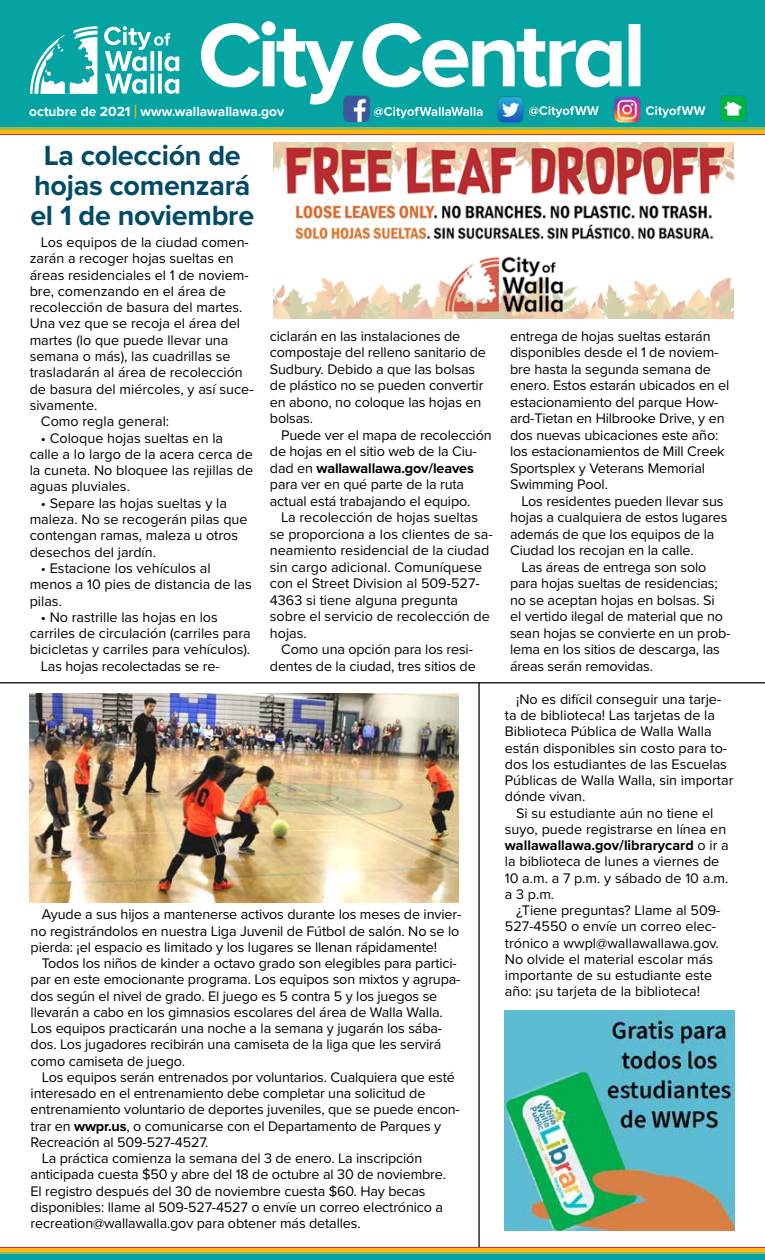
<style>
.page{position:relative;width:765px;height:1260px;background:#fff}
.page>*{position:absolute;margin:0;border:0;box-sizing:border-box;transform-origin:0 0}
.t1{font:700 28.75px/30px "Proxima Nova";letter-spacing:-.01em;color:#024b67;text-align:center}
.t2{font:14.38px/16.5px "Proxima Nova";letter-spacing:-.01em;color:#000}
.t3{font:700 13.75px "Proxima Nova";color:#fff}
.s1{font-size:19.25px;color:#fdb714}
.s2{font-weight:700}
</style>
<div class="page">
<hr style="left:478px;top:683px;width:2px;height:577px;background:#000">
<img style="left:274px;top:142px;width:460px;height:176px">
<hr style="left:0;top:682px;width:765px;height:1px;background:#000">
<img style="left:30px;top:693px;width:429px;height:210px">
<img style="left:505px;top:1011px;width:229px;height:219px">
<div style="left:0;top:1247px;width:765px;height:13px;background:#fdb714"></div>
<svg style="left:0;top:1252px;width:765px;height:3px;background:#67b36b"></svg>
<div style="left:0;top:1255px;width:765px;height:5px;background:#05a3a1"></div>
<div style="left:0;top:116px;width:765px;height:19px;background:#d83620"></div>
<div style="left:0;top:129px;width:765px;height:5px;background:#fdb714"></div>
<svg style="left:0;top:126px;width:765px;height:4px;background:#74b564"></svg>
<div style="left:0;top:0;width:765px;height:126px;background:#05a3a1"></div>
<svg style="left:104px;top:26px;width:75px;height:68px"></svg>
<svg style="left:30px;top:26px;width:68px;height:68px"></svg>
<img style="left:344px;top:118px;width:26px;height:4px">
<img style="left:497px;top:118px;width:27px;height:5px">
<svg style="left:201px;top:21px;width:439px;height:97px"></svg>
<img style="left:614px;top:96px;width:27px;height:27px">
<svg style="left:646px;top:106px;width:60px;height:12px"></svg>
<img style="left:720px;top:96px;width:27px;height:26px">
<p class="t3" style="left:29px;top:101px;width:257px">octubre de 2021 <span class="s1">|</span> www.wallawallawa.gov</p>
<h1 class="t1" style="left:30px;top:140px;width:225px">La colección de hojas comenzará el 1 de noviembre</h1>
<p class="t2" style="left:41px;top:233px;width:209px">Los equipos de la ciudad comen-</p>
<p class="t2" style="left:30px;top:250px;width:206px">zarán a recoger hojas sueltas en</p>
<p class="t2" style="left:30px;top:266px;width:221px">áreas residenciales el 1 de noviem-</p>
<p class="t2" style="left:30px;top:282px;width:198px">bre, comenzando en el área de</p>
<p class="t2" style="left:30px;top:298px;width:214px">recolección de basura del martes.</p>
<p class="t2" style="left:30px;top:315px;width:212px">Una vez que se recoja el área del</p>
<p class="t2" style="left:30px;top:331px;width:200px">martes (lo que puede llevar una</p>
<p class="t2" style="left:30px;top:347px;width:202px">semana o más), las cuadrillas se</p>
<p class="t2" style="left:30px;top:364px;width:215px">trasladarán al área de recolección</p>
<p class="t2" style="left:30px;top:380px;width:225px">de basura del miércoles, y así suce-</p>
<p class="t2" style="left:30px;top:396px;width:69px">sivamente.</p>
<p class="t2" style="left:41px;top:413px;width:130px">Como regla general:</p>
<p class="t2" style="left:30px;top:429px;width:225px;text-indent:11px">• Coloque hojas sueltas en la calle a lo largo de la acera cerca de la cuneta. No bloquee las rejillas de aguas pluviales.</p>
<p class="t2" style="left:30px;top:494px;width:219px;text-indent:11px">• Separe las hojas sueltas y la maleza. No se recogerán pilas que contengan ramas, maleza u otros desechos del jardín.</p>
<p class="t2" style="left:30px;top:559px;width:224px;text-indent:11px">• Estacione los vehículos al menos a 10 pies de distancia de las pilas.</p>
<p class="t2" style="left:41px;top:608px;width:178px">• No rastrille las hojas en los</p>
<p class="t2" style="left:30px;top:625px;width:223px">carriles de circulación (carriles para</p>
<p class="t2" style="left:30px;top:641px;width:222px">bicicletas y carriles para vehículos).</p>
<p class="t2" style="left:41px;top:657px;width:180px">Las hojas recolectadas se re-</p>
<p class="t2" style="left:270px;top:327px;width:218px">ciclarán en las instalaciones de compostaje del relleno sanitario de<br>Sudbury. Debido a que las bolsas de plástico no se pueden convertir en abono, no coloque las hojas en bolsas.</p>
<p class="t2" style="left:270px;top:426px;width:223px;text-indent:11px">Puede ver el mapa de recolección de hojas en el sitio web de la Ciu&shy;dad en <span class="s2">wallawallawa.gov/leaves </span>para ver en qué parte de la ruta actual está trabajando el equipo.</p>
<p class="t2" style="left:270px;top:509px;width:224px;text-indent:11px">La recolección de hojas sueltas se proporciona a los clientes de sa&shy;neamiento residencial de la ciudad sin cargo adicional. Comuníquese con el Street Division al 509-527-<br>4363 si tiene alguna pregunta sobre el servicio de recolección de hojas.</p>
<p class="t2" style="left:270px;top:641px;width:207px;text-align:center">Como una opción para los resi&shy;dentes de la ciudad, tres sitios de</p>
<p class="t2" style="left:31px;top:906px;width:432px;text-indent:11px">Ayude a sus hijos a mantenerse activos durante los meses de invier&shy;no registrándolos en nuestra Liga Juvenil de Fútbol de salón. No se lo pierda: ¡el espacio es limitado y los lugares se llenan rápidamente!</p>
<p class="t2" style="left:31px;top:955px;width:432px;text-indent:11px">Todos los niños de kinder a octavo grado son elegibles para partici&shy;par en este emocionante programa. Los equipos son mixtos y agrupa&shy;dos según el nivel de grado. El juego es 5 contra 5 y los juegos se llevarán a cabo en los gimnasios escolares del área de Walla Walla.<br>Los equipos practicarán una noche a la semana y jugarán los sába&shy;dos. Los jugadores recibirán una camiseta de la liga que les servirá como camiseta de juego.</p>
<p class="t2" style="left:42px;top:1068px;width:415px">Los equipos serán entrenados por voluntarios. Cualquiera que esté</p>
<p class="t2" style="left:31px;top:1085px;width:396px">interesado en el entrenamiento debe completar una solicitud de</p>
<p class="t2" style="left:31px;top:1101px;width:431px">entrenamiento voluntario de deportes juveniles, que se puede encon-</p>
<p class="t2" style="left:31px;top:1117px;width:412px">trar en <span class="s2">wwpr.us</span>, o comunicarse con el Departamento de Parques y</p>
<p class="t2" style="left:31px;top:1133px;width:179px">Recreación al 509-527-4527.</p>
<p class="t2" style="left:42px;top:1149px;width:382px">La práctica comienza la semana del 3 de enero. La inscripción</p>
<p class="t2" style="left:31px;top:1166px;width:417px">anticipada cuesta $50 y abre del 18 de octubre al 30 de noviembre.</p>
<p class="t2" style="left:31px;top:1182px;width:396px">El registro después del 30 de noviembre cuesta $60. Hay becas</p>
<p class="t2" style="left:31px;top:1198px;width:414px">disponibles: llame al 509-527-4527 o envíe un correo electrónico a</p>
<p class="t2" style="left:31px;top:1214px;width:332px">recreation@wallawalla.gov para obtener más detalles.</p>
<p class="t2" style="left:510px;top:327px;width:221px">entrega de hojas sueltas estarán disponibles desde el 1 de noviem&shy;bre hasta la segunda semana de enero. Estos estarán ubicados en el estacionamiento del parque How&shy;ard-Tietan en Hilbrooke Drive, y en dos nuevas ubicaciones este año: los estacionamientos de Mill Creek<br>Sportsplex y Veterans Memorial<br>Swimming Pool.</p>
<p class="t2" style="left:510px;top:492px;width:219px;text-indent:11px">Los residentes pueden llevar sus hojas a cualquiera de estos lugares además de que los equipos de la<br>Ciudad los recojan en la calle.</p>
<p class="t2" style="left:510px;top:558px;width:222px;text-indent:11px">Las áreas de entrega son solo para hojas sueltas de residencias; no se aceptan hojas en bolsas. Si<br>el vertido ilegal de material que no sean hojas se convierte en un prob&shy;lema en los sitios de descarga, las áreas serán removidas.</p>
<p class="t2" style="left:505px;top:690px;width:230px;text-indent:11px">¡No es difícil conseguir una tarje&shy;ta de biblioteca! Las tarjetas de la<br>Biblioteca Pública de Walla Walla están disponibles sin costo para to&shy;dos los estudiantes de las Escuelas<br>Públicas de Walla Walla, sin importar dónde vivan.</p>
<p class="t2" style="left:505px;top:804px;width:225px;text-indent:11px">Si su estudiante aún no tiene el suyo, puede registrarse en línea en <span class="s2">wallawallawa.gov/librarycard</span> o ir a la biblioteca de lunes a viernes de<br>10 a.m. a 7 p.m. y sábado de 10 a.m. a 3 p.m.</p>
<p class="t2" style="left:505px;top:901px;width:217px;text-indent:11px">¿Tiene preguntas? Llame al 509- 527-4550 o envíe un correo elec&shy;trónico a wwpl@wallawallawa.gov.<br>No olvide el material escolar más importante de su estudiante este año: ¡su tarjeta de la biblioteca!</p>
</div>
